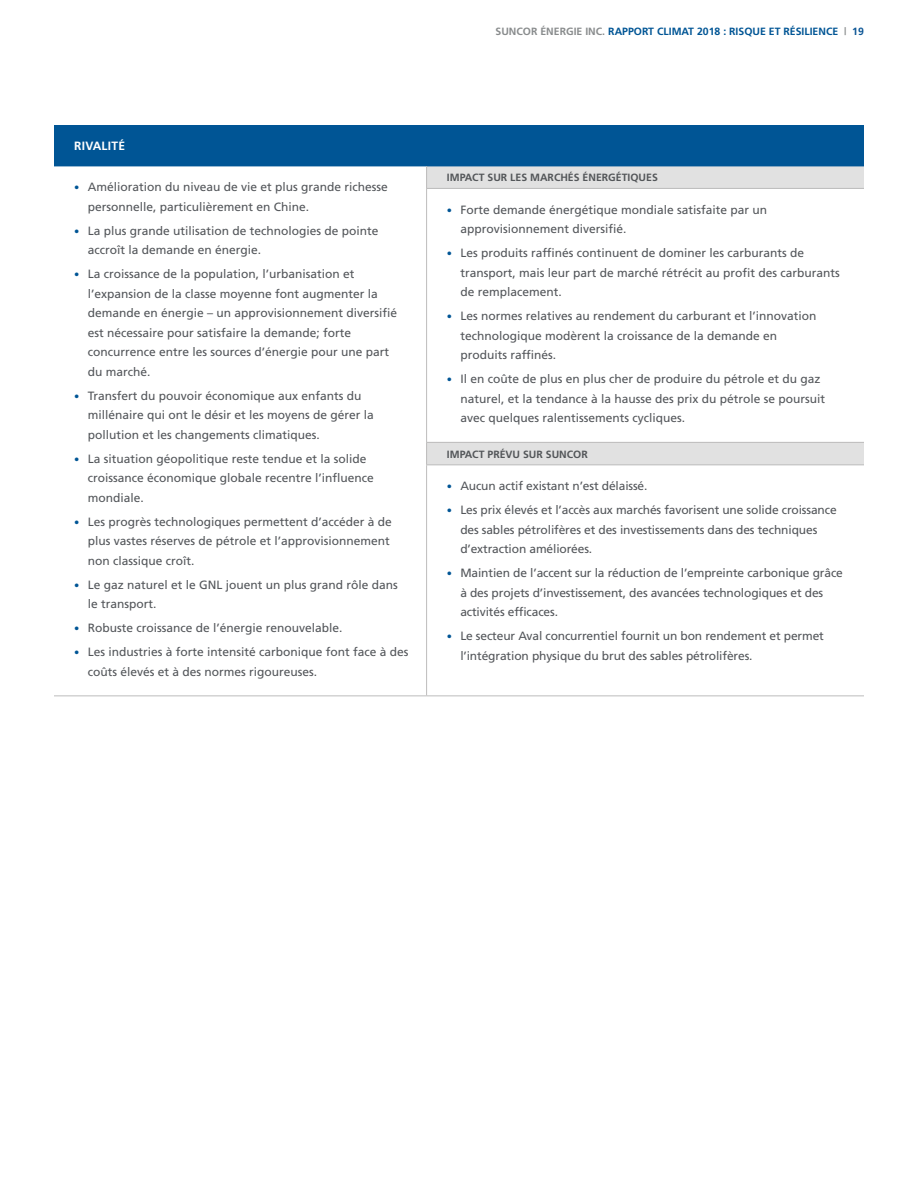
<style>
.page{position:relative;width:918px;height:1188px;background:#fff}
.page>*{position:absolute;margin:0;border:0;box-sizing:border-box;transform-origin:0 0}
.t1{font:12px/19.5px "Frutiger LT Std";color:#53565a}
.t2{font:700 12px "Frutiger LT Std";letter-spacing:.02em;color:#fff}
.t3{font:700 10.5px "Frutiger";color:#005595}
.t4{font:700 10.5px "Frutiger LT Std";color:#535659}
.s1{color:#898c8d}
.s2{color:#0b5595}
.s3{font-size:10.5px;color:#005595}
</style>
<div class="page">
<div style="left:54px;top:125px;width:810px;height:41px;background:#005595"></div>
<div style="left:427px;top:166px;width:437px;height:22px;background:#e1e1e1"></div>
<hr style="left:426px;top:188px;width:438px;height:1px;background:#bdbcbc">
<hr style="left:54px;top:166px;width:373px;height:1px;background:#005595">
<hr style="left:427px;top:166px;width:437px;height:1px;background:#005595">
<hr style="left:54px;top:695px;width:373px;height:1px;background:#bdbcbc">
<hr style="left:427px;top:695px;width:437px;height:1px;background:#bdbcbc">
<hr style="left:426px;top:189px;width:1px;height:253px;background:#bdbcbc">
<hr style="left:426px;top:465px;width:1px;height:230px;background:#bdbcbc">
<svg style="left:426px;top:166px;width:1px;height:22px"></svg>
<div style="left:427px;top:442px;width:437px;height:23px;background:#e1e1e1"></div>
<svg style="left:426px;top:443px;width:1px;height:21px"></svg>
<hr style="left:426px;top:442px;width:438px;height:1px;background:#bdbcbc">
<hr style="left:426px;top:464px;width:438px;height:1px;background:#bdbcbc">
<p class="t3" style="left:496px;top:25px;width:370px"><span class="s1">SUNCOR ÉNERGIE INC.</span> RAPPORT CLIMAT 2018 : RISQUE ET RÉSILIENCE <span class="s1">|</span> <span class="s2">19</span></p>
<p class="t2" style="left:74px;top:139px;width:52px">RIVALITÉ</p>
<p class="t1" style="left:88px;top:177px;width:302px;text-indent:-14px"><span class="s3">•</span> Amélioration du niveau de vie et plus grande richesse personnelle, particulièrement en Chine.</p>
<p class="t1" style="left:88px;top:221px;width:292px;text-indent:-14px"><span class="s3">•</span> La plus grande utilisation de technologies de pointe accroît la demande en énergie.</p>
<p class="t1" style="left:88px;top:264px;width:311px;text-indent:-14px"><span class="s3">•</span> La croissance de la population, l’urbanisation et l’expansion de la classe moyenne font augmenter la demande en énergie – un approvisionnement diversifé est nécessaire pour satisfaire la demande; forte concurrence entre les sources d’énergie pour une part du marché.</p>
<p class="t1" style="left:88px;top:386px;width:288px;text-indent:-14px"><span class="s3">•</span> Transfert du pouvoir économique aux enfants du millénaire qui ont le désir et les moyens de gérer la pollution et les changements climatiques.</p>
<p class="t1" style="left:88px;top:449px;width:288px;text-indent:-14px"><span class="s3">•</span> La situation géopolitique reste tendue et la solide croissance économique globale recentre l’infuence mondiale.</p>
<p class="t1" style="left:88px;top:512px;width:306px;text-indent:-14px"><span class="s3">•</span> Les progrès technologiques permettent d’accéder à de plus vastes réserves de pétrole et l’approvisionnement non classique croît.</p>
<p class="t1" style="left:88px;top:575px;width:312px;text-indent:-14px"><span class="s3">•</span> Le gaz naturel et le GNL jouent un plus grand rôle dans le transport.</p>
<p class="t1" style="left:74px;top:618px;width:270px"><span class="s3">•</span> Robuste croissance de l’énergie renouvelable.</p>
<p class="t1" style="left:88px;top:642px;width:322px;text-indent:-14px"><span class="s3">•</span> Les industries à forte intensité carbonique font face à des coûts élevés et à des normes rigoureuses.</p>
<p class="t4" style="left:447px;top:172px;width:213px">IMPACT SUR LES MARCHÉS ÉNERGÉTIQUES</p>
<p class="t1" style="left:460px;top:200px;width:308px;text-indent:-14px"><span class="s3">•</span> Forte demande énergétique mondiale satisfaite par un approvisionnement diversifé.</p>
<p class="t1" style="left:460px;top:243px;width:381px;text-indent:-14px"><span class="s3">•</span> Les produits raffnés continuent de dominer les carburants de transport, mais leur part de marché rétrécit au proft des carburants de remplacement.</p>
<p class="t1" style="left:460px;top:306px;width:358px;text-indent:-14px"><span class="s3">•</span> Les normes relatives au rendement du carburant et l’innovation technologique modèrent la croissance de la demande en produits raffnés.</p>
<p class="t1" style="left:460px;top:369px;width:366px;text-indent:-14px"><span class="s3">•</span> Il en coûte de plus en plus cher de produire du pétrole et du gaz naturel, et la tendance à la hausse des prix du pétrole se poursuit avec quelques ralentissements cycliques.</p>
<p class="t4" style="left:447px;top:448px;width:142px">IMPACT PRÉVU SUR SUNCOR</p>
<p class="t1" style="left:447px;top:476px;width:202px"><span class="s3">•</span> Aucun actif existant n’est délaissé.</p>
<p class="t1" style="left:460px;top:500px;width:378px;text-indent:-14px"><span class="s3">•</span> Les prix élevés et l’accès aux marchés favorisent une solide croissance des sables pétrolifères et des investissements dans des techniques d’extraction améliorées.</p>
<p class="t1" style="left:460px;top:563px;width:384px;text-indent:-14px"><span class="s3">•</span> Maintien de l’accent sur la réduction de l’empreinte carbonique grâce à des projets d’investissement, des avancées technologiques et des activités effcaces.</p>
<p class="t1" style="left:460px;top:626px;width:365px;text-indent:-14px"><span class="s3">•</span> Le secteur Aval concurrentiel fournit un bon rendement et permet l’intégration physique du brut des sables pétrolifères.</p>
</div>
